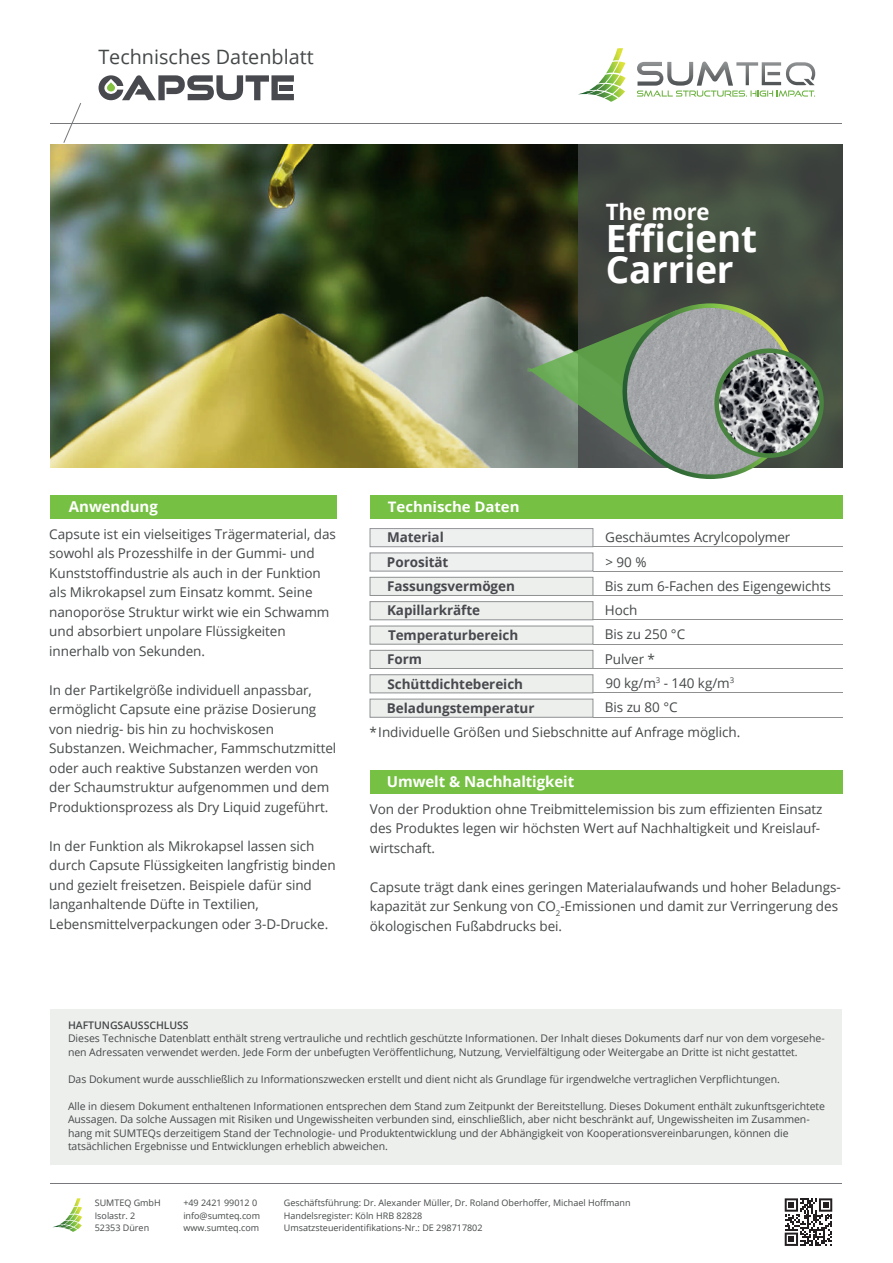
<style>
.page{position:relative;width:893px;height:1263px;background:#fff}
.page>*{position:absolute;margin:0;border:0;box-sizing:border-box;transform-origin:0 0}
.t1{font:700 37.5px/31.5px "Open Sans";letter-spacing:-.005em;color:#fff}
.t2{font:700 27px/25.5px "Open Sans";letter-spacing:-.005em;color:#fff}
.t3{font:700 22.5px "Open Sans";letter-spacing:-.005em;color:#fff}
.t4{font:19.8px "Open Sans";color:#454849}
.t5{font:700 15px "Open Sans";letter-spacing:-.005em;color:#fff}
.t6{font:700 14.4px "Open Sans";letter-spacing:-.005em;color:#fff;scale:1.04 1}
.t7{font:13.5px/19.5px "Open Sans";letter-spacing:-.005em;color:#454849}
.t8{font:700 13.5px "Open Sans";letter-spacing:-.005em;color:#47494e}
.t9{font:10.5px/13.5px "Open Sans";letter-spacing:-.005em;color:#454849}
.t10{font:600 10.5px "Open Sans";letter-spacing:-.005em;color:#454849}
.t11{font:9px/12.8px "Open Sans";color:#454849}
</style>
<div class="page">
<svg style="left:52px;top:1198px;width:30px;height:34px"></svg>
<hr style="left:51px;top:1183px;width:791px;height:1px;background:#76787b">
<svg style="left:785px;top:1198px;width:47px;height:48px"></svg>
<div style="left:51px;top:1009px;width:791px;height:156px;background:#edefed"></div>
<div style="left:370px;top:770px;width:472px;height:23px;background:#76c043"></div>
<hr style="left:593px;top:717px;width:249px;height:1px;background:#8e9092">
<div style="left:370px;top:699px;width:223px;height:18px;background:#edefed;border:1px solid #8e9092"></div>
<hr style="left:593px;top:693px;width:249px;height:1px;background:#8e9092">
<div style="left:370px;top:674px;width:223px;height:19px;background:#edefed;border:1px solid #8e9092"></div>
<hr style="left:593px;top:668px;width:249px;height:1px;background:#8e9092">
<div style="left:370px;top:650px;width:223px;height:19px;background:#edefed;border:1px solid #8e9092"></div>
<hr style="left:593px;top:644px;width:249px;height:1px;background:#8e9092">
<div style="left:370px;top:626px;width:223px;height:18px;background:#edefed;border:1px solid #8e9092"></div>
<hr style="left:593px;top:620px;width:249px;height:1px;background:#8e9092">
<div style="left:370px;top:601px;width:223px;height:19px;background:#edefed;border:1px solid #8e9092"></div>
<hr style="left:593px;top:595px;width:249px;height:1px;background:#8e9092">
<div style="left:370px;top:577px;width:223px;height:19px;background:#edefed;border:1px solid #8e9092"></div>
<hr style="left:593px;top:571px;width:249px;height:1px;background:#8e9092">
<div style="left:370px;top:553px;width:223px;height:18px;background:#eef0f0;border:1px solid #8e9092"></div>
<hr style="left:593px;top:546px;width:249px;height:1px;background:#8e9092">
<div style="left:370px;top:528px;width:223px;height:19px;background:#eef0f0;border:1px solid #939598"></div>
<div style="left:370px;top:495px;width:472px;height:23px;background:#76c043"></div>
<div style="left:51px;top:495px;width:286px;height:23px;background:#76c043"></div>
<hr style="left:51px;top:123px;width:791px;height:1px;background:#76787b">
<svg style="left:63px;top:103px;width:18px;height:40px"></svg>
<svg style="left:578px;top:48px;width:48px;height:54px"></svg>
<svg style="left:637px;top:62px;width:178px;height:35px"></svg>
<svg style="left:99px;top:75px;width:195px;height:25px"></svg>
<img style="left:51px;top:144px;width:527px;height:323px">
<svg style="left:578px;top:144px;width:264px;height:323px;background:#41493f"></svg>
<svg style="left:527px;top:303px;width:299px;height:176px;background:#7d8b7c"></svg>
<h3 class="t4" style="left:98px;top:43px;width:217px">Technisches Datenblatt</h3>
<h3 class="t3" style="left:606px;top:196px;width:105px">The more</h3>
<h1 class="t1" style="left:606px;top:222px;width:153px">Efficient<br>Carrier</h1>
<h2 class="t2" style="left:605px;top:238px;width:123px">The<br>Premium</h2>
<p class="t5" style="left:69px;top:496px;width:90px">Anwendung</p>
<p class="t7" style="left:49px;top:524px;width:288px">Capsute ist ein vielseitiges Trägermaterial, das sowohl als Prozesshilfe in der Gummi- und Kunststoffindustrie als auch in der Funktion als Mikrokapsel zum Einsatz kommt. Seine nanoporöse Struktur wirkt wie ein Schwamm und absorbiert unpolare Flüssigkeiten innerhalb von Sekunden.</p>
<p class="t7" style="left:49px;top:680px;width:289px">In der Partikelgröße individuell anpassbar, ermöglicht Capsute eine präzise Dosierung von niedrig- bis hin zu hochviskosen Substanzen. Weichmacher, Fammschutzmittel oder auch reaktive Substanzen werden von der Schaumstruktur aufgenommen und dem Produktionsprozess als Dry Liquid zugeführt.</p>
<p class="t7" style="left:49px;top:836px;width:288px">In der Funktion als Mikrokapsel lassen sich durch Capsute Flüssigkeiten langfristig binden und gezielt freisetzen. Beispiele dafür sind langanhaltende Düfte in Textilien, Lebensmittelverpackungen oder 3-D-Drucke.</p>
<p class="t6" style="left:388px;top:496px;width:128px">Technische Daten</p>
<p class="t8" style="left:387px;top:528px;width:58px">Material</p>
<p class="t7" style="left:605px;top:527px;width:187px">Geschäumtes Acrylcopolymer</p>
<p class="t8" style="left:387px;top:552px;width:63px">Porosität</p>
<p class="t7" style="left:605px;top:552px;width:42px">&gt; 90 %</p>
<p class="t8" style="left:387px;top:577px;width:129px">Fassungsvermögen</p>
<p class="t7" style="left:605px;top:576px;width:227px">Bis zum 6-Fachen des Eigengewichts</p>
<p class="t8" style="left:387px;top:601px;width:95px">Kapillarkräfte</p>
<p class="t7" style="left:605px;top:600px;width:34px">Hoch</p>
<p class="t8" style="left:388px;top:626px;width:132px">Temperaturbereich</p>
<p class="t7" style="left:605px;top:624px;width:82px">Bis zu 250 °C</p>
<p class="t8" style="left:387px;top:650px;width:36px">Form</p>
<p class="t7" style="left:605px;top:649px;width:52px">Pulver *</p>
<p class="t8" style="left:388px;top:674px;width:137px">Schüttdichtebereich</p>
<p class="t7" style="left:605px;top:673px;width:130px">90 kg/m<sup>3</sup> - 140 kg/m<sup>3</sup></p>
<p class="t8" style="left:387px;top:698px;width:149px">Beladungstemperatur</p>
<p class="t7" style="left:605px;top:697px;width:74px">Bis zu 80 °C</p>
<p class="t7" style="left:369px;top:722px;width:372px">*Individuelle Größen und Siebschnitte auf Anfrage möglich.</p>
<p class="t5" style="left:387px;top:771px;width:189px">Umwelt &amp; Nachhaltigkeit</p>
<p class="t7" style="left:370px;top:799px;width:454px">Von der Produktion ohne Treibmittelemission bis zum effizienten Einsatz des Produktes legen wir höchsten Wert auf Nachhaltigkeit und Kreislauf&shy;wirtschaft.</p>
<p class="t7" style="left:370px;top:877px;width:472px">Capsute trägt dank eines geringen Materialaufwands und hoher Beladungs&shy;kapazität zur Senkung von CO<sub>2</sub>-Emissionen und damit zur Verringerung des ökologischen Fußabdrucks bei.</p>
<p class="t10" style="left:68px;top:1018px;width:122px">HAFTUNGSAUSSCHLUSS</p>
<p class="t9" style="left:68px;top:1031px;width:758px">Dieses Technische Datenblatt enthält streng vertrauliche und rechtlich geschützte Informationen. Der Inhalt dieses Dokuments darf nur von dem vorgesehe&shy;nen Adressaten verwendet werden. Jede Form der unbefugten Veröffentlichung, Nutzung, Vervielfältigung oder Weitergabe an Dritte ist nicht gestattet.</p>
<p class="t9" style="left:68px;top:1072px;width:713px">Das Dokument wurde ausschließlich zu Informationszwecken erstellt und dient nicht als Grundlage für irgendwelche vertraglichen Verpflichtungen.</p>
<p class="t9" style="left:68px;top:1099px;width:759px">Alle in diesem Dokument enthaltenen Informationen entsprechen dem Stand zum Zeitpunkt der Bereitstellung. Dieses Dokument enthält zukunftsgerichtete Aussagen. Da solche Aussagen mit Risiken und Ungewissheiten verbunden sind, einschließlich, aber nicht beschränkt auf, Ungewissheiten im Zusammen&shy;hang mit SUMTEQs derzeitigem Stand der Technologie- und Produktentwicklung und der Abhängigkeit von Kooperationsvereinbarungen, können die tatsächlichen Ergebnisse und Entwicklungen erheblich abweichen.</p>
<p class="t11" style="left:95px;top:1196px;width:68px">SUMTEQ GmbH<br>Isolastr. 2<br>52353 Düren</p>
<p class="t11" style="left:183px;top:1196px;width:78px">+49 2421 99012 0 info@sumteq.com www.sumteq.com</p>
<p class="t11" style="left:284px;top:1196px;width:348px">Geschäftsführung: Dr. Alexander Müller, Dr. Roland Oberhoffer, Michael Hoffmann<br>Handelsregister: Köln HRB 82828<br>Umsatzsteueridentifikations-Nr.: DE 298717802</p>
</div>
